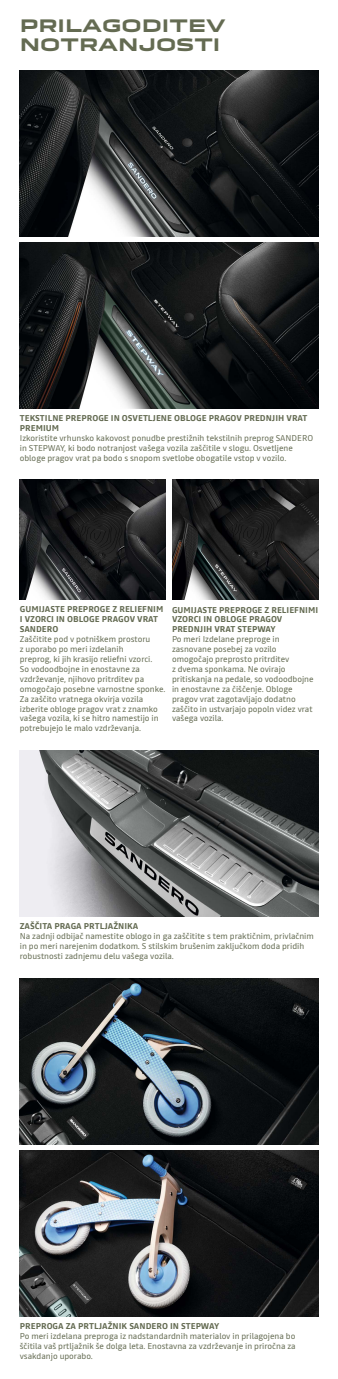
<style>
.page{position:relative;width:338px;height:1379px;background:#fff}
.page>*{position:absolute;margin:0;border:0;box-sizing:border-box;transform-origin:0 0}
.t1{font:700 16.8px/18.3px "Dacia Block Extended";color:#646b52}
.t2{font:8.4px/9.9px "Read";color:#646b52}
.t3{font:700 8.4px/9.9px "Read";color:#646b52}
</style>
<div class="page">
<img style="left:20px;top:71px;width:298px;height:165px">
<img style="left:20px;top:242px;width:298px;height:166px">
<img style="left:172px;top:480px;width:146px;height:120px">
<img style="left:20px;top:480px;width:146px;height:120px">
<img style="left:20px;top:751px;width:298px;height:166px">
<img style="left:20px;top:979px;width:298px;height:166px">
<img style="left:20px;top:1151px;width:298px;height:166px">
<h1 class="t1" style="left:20px;top:17px;width:207px">PRILAGODITEV<br>NOTRANJOSTI</h1>
<p class="t3" style="left:20px;top:413px;width:289px">TEKSTILNE PREPROGE IN OSVETLJENE OBLOGE PRAGOV PREDNJIH VRAT<br>PREMIUM</p>
<p class="t2" style="left:20px;top:433px;width:295px">Izkoristite vrhunsko kakovost ponudbe prestižnih tekstilnih preprog SANDERO in STEPWAY, ki bodo notranjost vašega vozila zaščitile v slogu. Osvetljene obloge pragov vrat pa bodo s snopom svetlobe obogatile vstop v vozilo.</p>
<p class="t3" style="left:20px;top:604px;width:145px">GUMIJASTE PREPROGE Z RELIEFNIM<br>I VZORCI IN OBLOGE PRAGOV VRAT<br>SANDERO</p>
<p class="t2" style="left:20px;top:634px;width:147px">Zaščitite pod v potniškem prostoru<br>z uporabo po meri izdelanih<br>preprog, ki jih krasijo reliefni vzorci.<br>So vodoodbojne in enostavne za vzdrževanje, njihovo pritrditev pa omogočajo posebne varnostne sponke.<br>Za zaščito vratnega okvirja vozila izberite obloge pragov vrat z znamko vašega vozila, ki se hitro namestijo in potrebujejo le malo vzdrževanja.</p>
<p class="t3" style="left:172px;top:604px;width:147px">GUMIJASTE PREPROGE Z RELIEFNIMI<br>VZORCI IN OBLOGE PRAGOV<br>PREDNJIH VRAT STEPWAY</p>
<p class="t2" style="left:172px;top:634px;width:143px">Po meri Izdelane preproge in zasnovane posebej za vozilo omogočajo preprosto pritrditev<br>z dvema sponkama. Ne ovirajo pritiskanja na pedale, so vodoodbojne in enostavne za čiščenje. Obloge pragov vrat zagotavljajo dodatno zaščito in ustvarjajo popoln videz vrat vašega vozila.</p>
<p class="t3" style="left:20px;top:921px;width:120px">ZAŠČITA PRAGA PRTLJAŽNIKA</p>
<p class="t2" style="left:20px;top:931px;width:295px">Na zadnji odbijač namestite oblogo in ga zaščitite s tem praktičnim, privlačnim in po meri narejenim dodatkom. S stilskim brušenim zaključkom doda pridih robustnosti zadnjemu delu vašega vozila.</p>
<p class="t3" style="left:20px;top:1321px;width:201px">PREPROGA ZA PRTLJAŽNIK SANDERO IN STEPWAY</p>
<p class="t2" style="left:20px;top:1331px;width:277px;text-align:justify">Po meri izdelana preproga iz nadstandardnih materialov in prilagojena bo ščitila vaš prtljažnik še dolga leta. Enostavna za vzdrževanje in priročna za vsakdanjo uporabo.</p>
</div>
